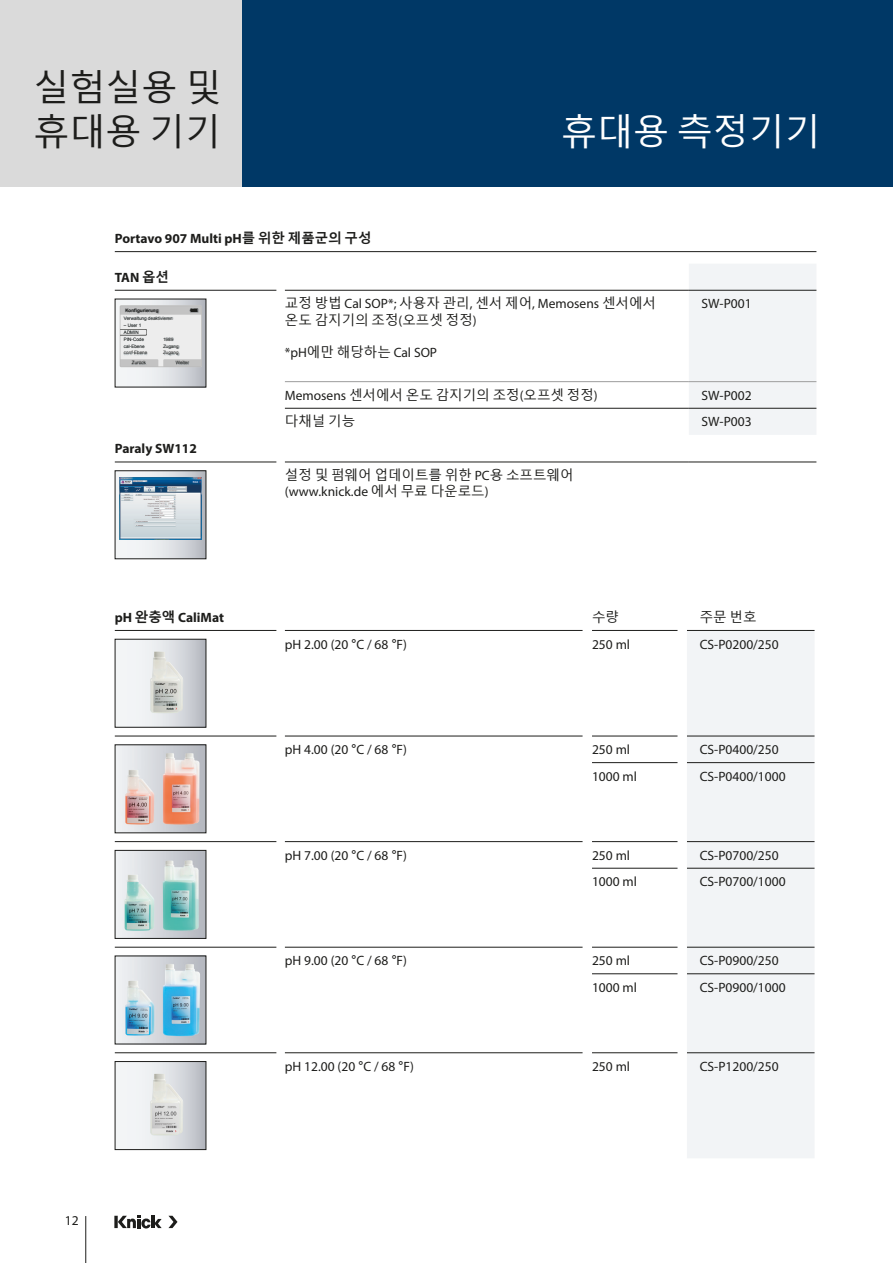
<style>
.page{position:relative;width:893px;height:1263px;background:#fff}
.page>*{position:absolute;margin:0;border:0;box-sizing:border-box;transform-origin:0 0}
.Produktbereich{font:36px/43.2px "Malgun Gothic";color:#1d1d1b}
.Inhalt_Messung{font:36px "Malgun Gothic";color:#fff}
.Inhaltsverzeichnis_T{font:13.5px "Myriad Pro";color:#1d1d1b}
.Tabelle_Text{font:13.5px/16.2px "Malgun Gothic";color:#1d1d1b}
.Tabelle_Text-2{font:13.5px "Myriad Pro";color:#1d1d1b}
.Tabelle_Text-3{font:700 13.5px "Myriad Pro";color:#1d1d1b}
.Tabelle_Überschrift{font:700 13.5px "Myriad Pro";color:#1d1d1b}
.Inhaltsverzeichnis_T-2{font:13.5px "Malgun Gothic";color:#1d1d1b}
.t1{font:4.65px/6.9px "Arial";color:#1d1d1b}
.s1{font-family:"Malgun Gothic"}
.s2{font-weight:700}
.s3{font-family:"Myriad Pro"}
</style>
<div class="page">
<div style="left:0;top:0;width:242px;height:187px;background:#dadada"></div>
<div style="left:242px;top:0;width:651px;height:187px;background:#003866"></div>
<svg style="left:114px;top:1216px;width:4px;height:12px"></svg>
<svg style="left:118px;top:1216px;width:44px;height:12px"></svg>
<svg style="left:168px;top:1216px;width:9px;height:12px"></svg>
<hr style="left:85px;top:1216px;width:1px;height:47px;background:#1d1d1b">
<div style="left:687px;top:631px;width:127px;height:527px;background:#f2f4f6"></div>
<hr style="left:115px;top:630px;width:161px;height:1px;background:#1d1d1b">
<hr style="left:285px;top:630px;width:298px;height:1px;background:#1d1d1b">
<hr style="left:592px;top:630px;width:85px;height:1px;background:#1d1d1b">
<hr style="left:687px;top:630px;width:127px;height:1px;background:#1d1d1b">
<hr style="left:115px;top:736px;width:161px;height:1px;background:#1d1d1b">
<hr style="left:285px;top:736px;width:298px;height:1px;background:#1d1d1b">
<hr style="left:592px;top:736px;width:85px;height:1px;background:#1d1d1b">
<hr style="left:687px;top:736px;width:127px;height:1px;background:#1d1d1b">
<hr style="left:592px;top:762px;width:85px;height:1px;background:#1d1d1b">
<hr style="left:687px;top:762px;width:127px;height:1px;background:#1d1d1b">
<hr style="left:115px;top:841px;width:161px;height:1px;background:#1d1d1b">
<hr style="left:285px;top:841px;width:298px;height:1px;background:#1d1d1b">
<hr style="left:592px;top:841px;width:85px;height:1px;background:#1d1d1b">
<hr style="left:687px;top:841px;width:127px;height:1px;background:#1d1d1b">
<hr style="left:592px;top:868px;width:85px;height:1px;background:#1d1d1b">
<hr style="left:687px;top:868px;width:127px;height:1px;background:#1d1d1b">
<hr style="left:115px;top:947px;width:161px;height:1px;background:#1d1d1b">
<hr style="left:285px;top:947px;width:298px;height:1px;background:#1d1d1b">
<hr style="left:592px;top:947px;width:85px;height:1px;background:#1d1d1b">
<hr style="left:687px;top:947px;width:127px;height:1px;background:#1d1d1b">
<hr style="left:592px;top:973px;width:85px;height:1px;background:#1d1d1b">
<hr style="left:687px;top:973px;width:127px;height:1px;background:#1d1d1b">
<hr style="left:115px;top:1052px;width:161px;height:1px;background:#1d1d1b">
<hr style="left:285px;top:1052px;width:298px;height:1px;background:#1d1d1b">
<hr style="left:592px;top:1052px;width:85px;height:1px;background:#1d1d1b">
<hr style="left:687px;top:1052px;width:127px;height:1px;background:#1d1d1b">
<svg style="left:117px;top:641px;width:87px;height:84px"></svg>
<img style="left:150px;top:651px;width:33px;height:62px">
<img style="left:117px;top:746px;width:87px;height:85px">
<img style="left:117px;top:852px;width:87px;height:85px">
<div style="left:115px;top:850px;width:91px;height:89px;border:1px solid #1d1d1b"></div>
<img style="left:117px;top:958px;width:87px;height:84px">
<svg style="left:117px;top:1063px;width:87px;height:85px"></svg>
<img style="left:150px;top:1073px;width:33px;height:62px">
<div style="left:115px;top:1061px;width:91px;height:89px;border:1px solid #1d1d1b"></div>
<hr style="left:115px;top:251px;width:701px;height:1px;background:#1d1d1b">
<div style="left:689px;top:264px;width:127px;height:171px;background:#f2f4f6"></div>
<hr style="left:285px;top:381px;width:404px;height:1px;background:#9d9d9d">
<hr style="left:689px;top:381px;width:127px;height:1px;background:#9d9d9d">
<hr style="left:285px;top:408px;width:404px;height:1px;background:#1d1d1b">
<hr style="left:689px;top:408px;width:127px;height:1px;background:#1d1d1b">
<hr style="left:115px;top:462px;width:161px;height:1px;background:#1d1d1b">
<hr style="left:285px;top:462px;width:404px;height:1px;background:#1d1d1b">
<hr style="left:689px;top:462px;width:127px;height:1px;background:#1d1d1b">
<hr style="left:115px;top:290px;width:161px;height:1px;background:#1d1d1b">
<hr style="left:285px;top:290px;width:404px;height:1px;background:#1d1d1b">
<hr style="left:689px;top:290px;width:127px;height:1px;background:#1d1d1b">
<svg style="left:117px;top:301px;width:87px;height:84px"></svg>
<svg style="left:120px;top:306px;width:82px;height:61px;background:#d8d8d8"></svg>
<img style="left:131px;top:360px;width:15px;height:6px">
<img style="left:125px;top:308px;width:34px;height:6px">
<img style="left:124px;top:316px;width:55px;height:40px">
<img style="left:175px;top:360px;width:15px;height:6px">
<svg style="left:117px;top:472px;width:87px;height:85px"></svg>
<img style="left:119px;top:477px;width:83px;height:62px">
<div style="left:115px;top:470px;width:91px;height:89px;border:1px solid #1d1d1b"></div>
<p class="Produktbereich" style="left:33px;top:67px;width:189px">실험실용 및 휴대용 기기</p>
<p class="Tabelle_Überschrift" style="left:115px;top:230px;width:258px">Portavo 907 Multi pH<span class="s1">를 위한 제품군의 구성</span></p>
<p class="Tabelle_Text-3" style="left:115px;top:268px;width:56px">TAN <span class="s1">옵션</span></p>
<p class="Inhalt_Messung" style="left:561px;top:111px;width:261px">휴대용 측정기기</p>
<p class="t1" style="left:124px;top:306px;width:50px;line-height:8.1px"><span class="s2">Konfigurierung<br></span>Verwaltung deaktivieren</p>
<p class="t1" style="left:124px;top:322px;width:22px">– User 1<br>ADMIN<br>PIN-Code</p>
<p class="t1" style="left:163px;top:336px;width:12px">1989</p>
<p class="t1" style="left:124px;top:342px;width:22px">cal-Ebene</p>
<p class="t1" style="left:163px;top:342px;width:17px">Zugang</p>
<p class="t1" style="left:124px;top:349px;width:25px">conf-Ebene</p>
<p class="t1" style="left:176px;top:348px;width:15px;line-height:10.1px;text-indent:-13px">Zugang<br>Weiter</p>
<p class="t1" style="left:132px;top:359px;width:16px">Zurück</p>
<p class="Tabelle_Text-3" style="left:115px;top:440px;width:84px">Paraly SW112</p>
<p class="Tabelle_Text" style="left:285px;top:296px;width:373px">교정 방법 <span class="s3">Cal SOP*;</span> 사용자 관리<span class="s3">,</span> 센서 제어<span class="s3">, Memosens</span> 센서에서 온도 감지기의 조정<span class="s3">(</span>오프셋 정정<span class="s3">)</span></p>
<p class="Tabelle_Text-2" style="left:285px;top:344px;width:154px">*pH<span class="s1">에만 해당하는</span> Cal SOP</p>
<p class="Tabelle_Text-2" style="left:702px;top:295px;width:51px">SW-P001</p>
<p class="Tabelle_Text" style="left:285px;top:387px;width:314px"><span class="s3">Memosens</span> 센서에서 온도 감지기의 조정<span class="s3">(</span>오프셋 정정<span class="s3">)</span></p>
<p class="Tabelle_Text-2" style="left:702px;top:387px;width:51px">SW-P002</p>
<p class="Tabelle_Text" style="left:285px;top:414px;width:72px">다채널 기능</p>
<p class="Tabelle_Text-2" style="left:702px;top:413px;width:51px">SW-P003</p>
<p class="Tabelle_Text" style="left:285px;top:467px;width:290px">설정 및 펌웨어 업데이트를 위한 <span class="s3">PC</span>용 소프트웨어 <span class="s3">(www.knick.de</span> 에서 무료 다운로드<span class="s3">)</span></p>
<p class="Tabelle_Text-3" style="left:115px;top:609px;width:111px">pH <span class="s1">완충액</span> CaliMat</p>
<p class="Inhaltsverzeichnis_T-2" style="left:592px;top:609px;width:28px">수량</p>
<p class="Inhaltsverzeichnis_T-2" style="left:700px;top:609px;width:58px">주문 번호</p>
<p class="Inhaltsverzeichnis_T" style="left:285px;top:636px;width:124px">pH 2.00 (20 <span class="s1">°</span>C / 68 <span class="s1">°</span>F)</p>
<p class="Inhaltsverzeichnis_T" style="left:592px;top:636px;width:40px">250 ml</p>
<p class="Inhaltsverzeichnis_T" style="left:700px;top:636px;width:80px">CS-P0200/250</p>
<p class="Inhaltsverzeichnis_T" style="left:285px;top:741px;width:124px">pH 4.00 (20 <span class="s1">°</span>C / 68 <span class="s1">°</span>F)</p>
<p class="Inhaltsverzeichnis_T" style="left:592px;top:741px;width:40px">250 ml</p>
<p class="Inhaltsverzeichnis_T" style="left:700px;top:741px;width:80px">CS-P0400/250</p>
<p class="Inhaltsverzeichnis_T" style="left:592px;top:768px;width:47px">1000 ml</p>
<p class="Inhaltsverzeichnis_T" style="left:700px;top:768px;width:87px">CS-P0400/1000</p>
<p class="Inhaltsverzeichnis_T" style="left:285px;top:847px;width:124px">pH 7.00 (20 <span class="s1">°</span>C / 68 <span class="s1">°</span>F)</p>
<p class="Inhaltsverzeichnis_T" style="left:592px;top:847px;width:40px">250 ml</p>
<p class="Inhaltsverzeichnis_T" style="left:700px;top:847px;width:80px">CS-P0700/250</p>
<p class="Inhaltsverzeichnis_T" style="left:592px;top:873px;width:47px">1000 ml</p>
<p class="Inhaltsverzeichnis_T" style="left:700px;top:873px;width:87px">CS-P0700/1000</p>
<p class="Inhaltsverzeichnis_T" style="left:285px;top:952px;width:124px">pH 9.00 (20 <span class="s1">°</span>C / 68 <span class="s1">°</span>F)</p>
<p class="Inhaltsverzeichnis_T" style="left:592px;top:952px;width:40px">250 ml</p>
<p class="Inhaltsverzeichnis_T" style="left:700px;top:952px;width:80px">CS-P0900/250</p>
<p class="Inhaltsverzeichnis_T" style="left:592px;top:979px;width:47px">1000 ml</p>
<p class="Inhaltsverzeichnis_T" style="left:700px;top:979px;width:87px">CS-P0900/1000</p>
<p class="Inhaltsverzeichnis_T" style="left:65px;top:1212px;width:15px">12</p>
<p class="Inhaltsverzeichnis_T" style="left:285px;top:1058px;width:131px">pH 12.00 (20 <span class="s1">°</span>C / 68 <span class="s1">°</span>F)</p>
<p class="Inhaltsverzeichnis_T" style="left:592px;top:1058px;width:40px">250 ml</p>
<p class="Inhaltsverzeichnis_T" style="left:700px;top:1058px;width:80px">CS-P1200/250</p>
</div>
